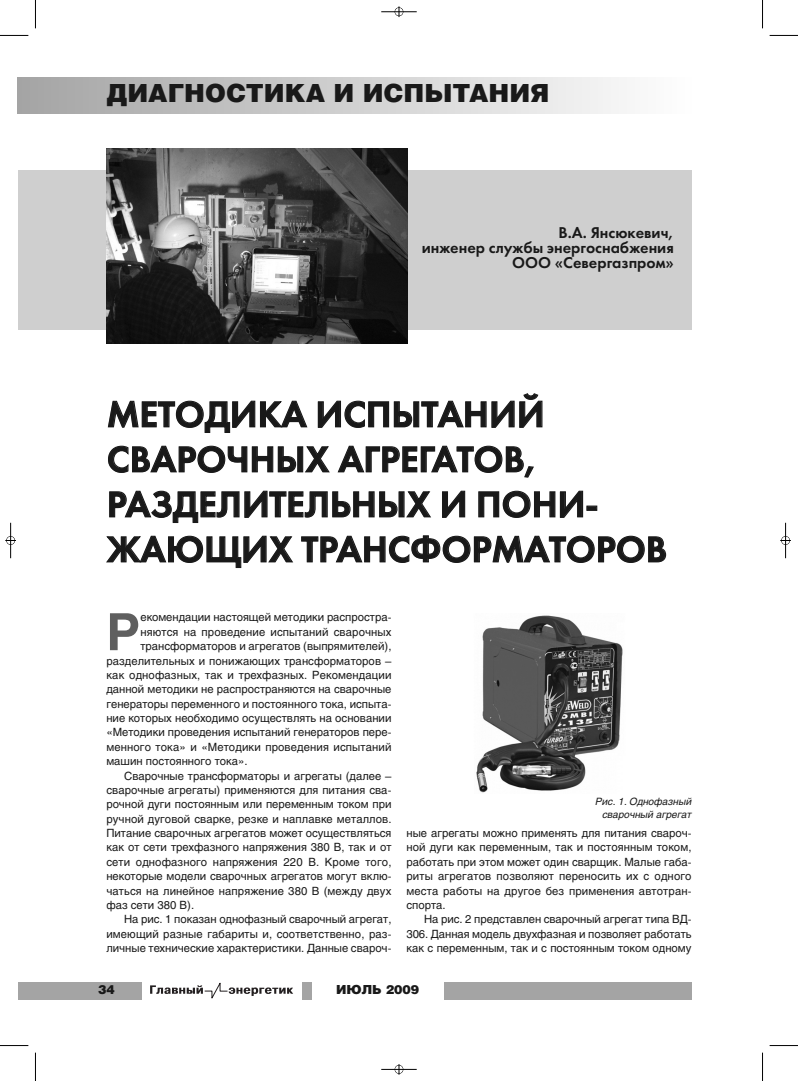
<style>
.page{position:relative;width:798px;height:1081px;background:#fff}
.page>*{position:absolute;margin:0;border:0;box-sizing:border-box;transform-origin:0 0}
.t1{font:700 50.88px "Helios";color:#5f5f5f}
.t2{font:37.5px/45px "Futura Demi C";color:#191919}
.t3{font:900 25px "Helios";color:#191919}
.t4{font:16.25px/15px "Futura Demi C";color:#191919;text-align:right}
.t5{font:900 12.5px "Helios";color:#191919}
.t6{font:11.25px/14.4px "Helios";color:#191919;text-align:justify}
.t7{font:italic 10px/12.9px "Helios";color:#191919;text-align:right}
</style>
<div class="page">
<svg style="left:35px;top:0;width:1px;height:28px"></svg>
<svg style="left:0;top:35px;width:28px;height:1px"></svg>
<svg style="left:762px;top:0;width:1px;height:28px"></svg>
<svg style="left:769px;top:35px;width:28px;height:1px"></svg>
<svg style="left:0;top:1045px;width:28px;height:1px"></svg>
<svg style="left:35px;top:1052px;width:1px;height:29px"></svg>
<svg style="left:762px;top:1052px;width:1px;height:29px"></svg>
<svg style="left:769px;top:1045px;width:28px;height:1px"></svg>
<hr style="left:381px;top:12px;width:35px;height:1px;background:#000">
<div style="left:394px;top:7px;width:9px;height:9px;border:1px solid #000;border-radius:4px"></div>
<hr style="left:381px;top:1069px;width:35px;height:1px;background:#000">
<div style="left:394px;top:1065px;width:9px;height:9px;border:1px solid #000;border-radius:4px"></div>
<hr style="left:10px;top:523px;width:1px;height:35px;background:#000">
<div style="left:6px;top:536px;width:9px;height:9px;border:1px solid #000;border-radius:4px"></div>
<hr style="left:785px;top:523px;width:1px;height:35px;background:#000">
<div style="left:780px;top:536px;width:9px;height:9px;border:1px solid #000;border-radius:4px"></div>
<div style="left:18px;top:981px;width:673px;height:18px;background:#a4a4a4"></div>
<div style="left:18px;top:78px;width:673px;height:35px;background:linear-gradient(to right,#a4a4a4,#fefefe)"></div>
<div style="left:312px;top:981px;width:131px;height:19px;background:#fff"></div>
<div style="left:142px;top:981px;width:159px;height:19px;background:#fff"></div>
<svg style="left:150px;top:983px;width:143px;height:15px"></svg>
<div style="left:18px;top:170px;width:673px;height:160px;background:#cfcfcf"></div>
<img style="left:106px;top:149px;width:301px;height:195px">
<img style="left:476px;top:615px;width:147px;height:178px">
<h3 class="t3" style="left:106px;top:84px;width:444px">ДИАГНОСТИКА И ИСПЫТАНИЯ</h3>
<h3 class="t4" style="left:421px;top:225px;width:253px">В.А. Янсюкевич,<br>инженер службы энергоснабжения<br>ООО «Севергазпром»</h3>
<h2 class="t2" style="left:107px;top:391px;width:561px">МЕТОДИКА ИСПЫТАНИЙ<br>СВАРОЧНЫХ АГРЕГАТОВ,<br>РАЗДЕЛИТЕЛЬНЫХ И ПОНИ-<br>ЖАЮЩИХ ТРАНСФОРМАТОРОВ</h2>
<h1 class="t1" style="left:106px;top:613px;width:36px">Р</h1>
<p class="t6" style="left:140px;top:611px;width:252px">екомендации настоящей методики распростра-</p>
<p class="t6" style="left:140px;top:626px;width:252px">няются на проведение испытаний сварочных</p>
<p class="t6" style="left:140px;top:640px;width:252px">трансформаторов и агрегатов (выпрямителей),</p>
<p class="t6" style="left:106px;top:654px;width:286px">разделительных и понижающих трансформаторов –</p>
<p class="t6" style="left:106px;top:669px;width:286px">как однофазных, так и трехфазных. Рекомендации</p>
<p class="t6" style="left:106px;top:683px;width:286px">данной методики не распространяются на сварочные</p>
<p class="t6" style="left:106px;top:697px;width:286px">генераторы переменного и постоянного тока, испыта-</p>
<p class="t6" style="left:106px;top:712px;width:286px">ние которых необходимо осуществлять на основании</p>
<p class="t6" style="left:106px;top:726px;width:286px">«Методики проведения испытаний генераторов пере-</p>
<p class="t6" style="left:106px;top:741px;width:286px">менного тока» и «Методики проведения испытаний</p>
<p class="t6" style="left:106px;top:755px;width:143px">машин постоянного тока».</p>
<p class="t6" style="left:124px;top:769px;width:269px">Сварочные трансформаторы и агрегаты (далее –</p>
<p class="t6" style="left:106px;top:784px;width:286px">сварочные агрегаты) применяются для питания сва-</p>
<p class="t6" style="left:106px;top:798px;width:286px">рочной дуги постоянным или переменным током при</p>
<p class="t6" style="left:106px;top:812px;width:286px">ручной дуговой сварке, резке и наплавке металлов.</p>
<p class="t6" style="left:106px;top:827px;width:286px">Питание сварочных агрегатов может осуществляться</p>
<p class="t6" style="left:106px;top:841px;width:286px">как от сети трехфазного напряжения 380 В, так и от</p>
<p class="t6" style="left:106px;top:856px;width:286px">сети однофазного напряжения 220 В. Кроме того,</p>
<p class="t6" style="left:106px;top:870px;width:286px">некоторые модели сварочных агрегатов могут вклю-</p>
<p class="t6" style="left:106px;top:884px;width:286px">чаться на линейное напряжение 380 В (между двух</p>
<p class="t6" style="left:106px;top:899px;width:89px">фаз сети 380 В).</p>
<p class="t6" style="left:124px;top:913px;width:269px">На рис. 1 показан однофазный сварочный агрегат,</p>
<p class="t6" style="left:106px;top:927px;width:286px">имеющий разные габариты и, соответственно, раз-</p>
<p class="t6" style="left:106px;top:942px;width:286px">личные технические характеристики. Данные свароч-</p>
<p class="t7" style="left:595px;top:796px;width:98px">Рис. 1. Однофазный сварочный агрегат</p>
<p class="t6" style="left:406px;top:827px;width:286px">ные агрегаты можно применять для питания свароч&shy;ной дуги как переменным, так и постоянным током, работать при этом может один сварщик. Малые габа&shy;риты агрегатов позволяют переносить их с одного места работы на другое без применения автотран&shy;спорта.</p>
<p class="t6" style="left:406px;top:913px;width:286px;text-indent:18px">На рис. 2 представлен сварочный агрегат типа ВД-306. Данная модель двухфазная и позволяет работать как с переменным, так и с постоянным током одному</p>
<p class="t5" style="left:98px;top:984px;width:18px">34</p>
<p class="t5" style="left:336px;top:985px;width:85px">ИЮЛЬ 2009</p>
</div>
